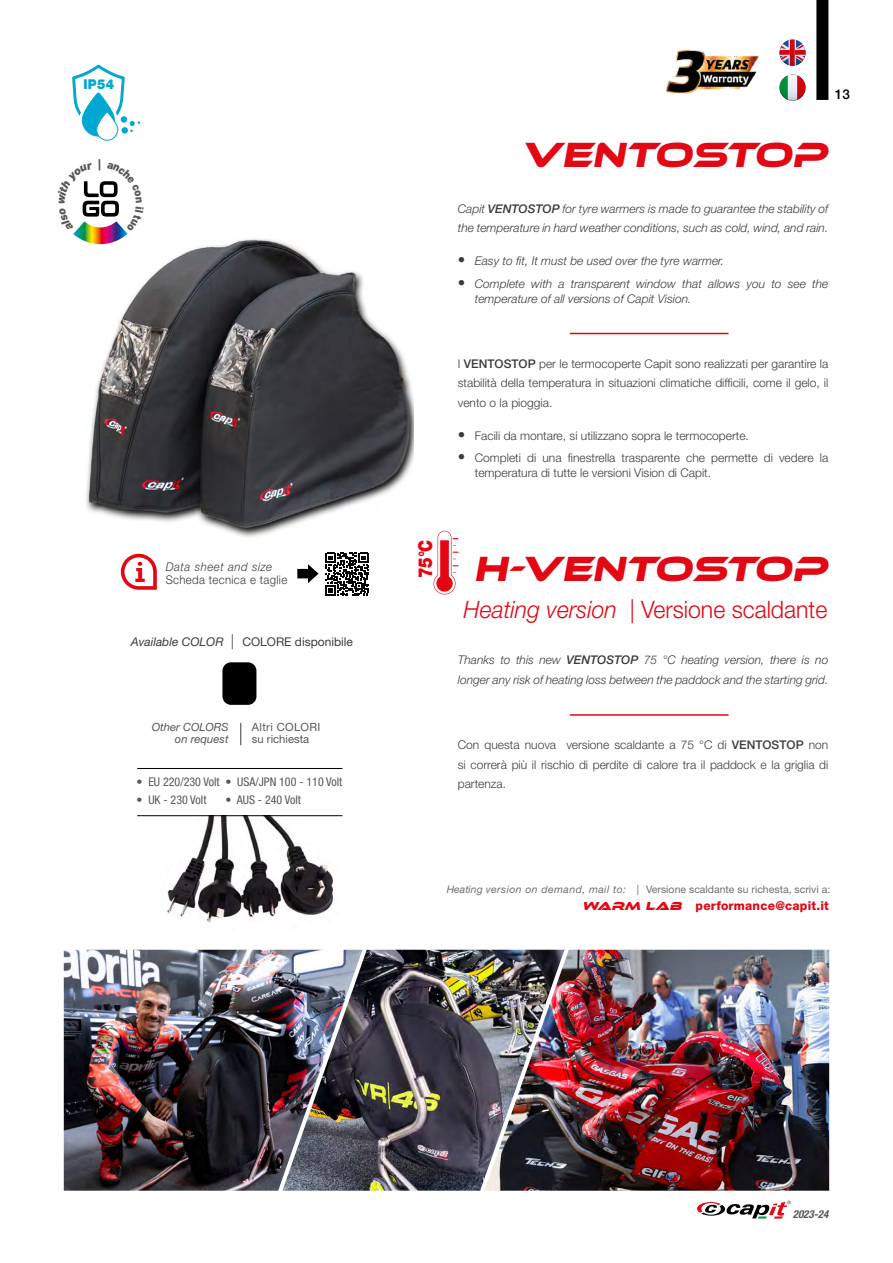
<style>
.page{position:relative;width:893px;height:1263px;background:#fff}
.page>*{position:absolute;margin:0;border:0;box-sizing:border-box;transform-origin:0 0}
.t1{font:italic 36px "Ethnocentric Rg";color:#e30613}
.t2{font:300 24px "Helvetica Neue LT Std";color:#e30613;scale:.96 1}
.t3{font:900 19.2px "Helvetica Neue LT Std";color:#e30613;scale:.82 1}
.t4{font:900 13.65px "Helvetica Neue LT Std";color:#00a8d1;scale:.92 1}
.t5{font:500 13.5px "Helvetica Neue LT Std";color:#000}
.t6{font:800 12.3px "Helvetica Neue LT Std";letter-spacing:.02em;color:#e30613}
.t7{font:300 12px/19.5px "Helvetica Neue LT Std";color:#3c3c3b;text-align:justify}
.t8{font:italic 300 12px/19.5px "Helvetica Neue LT Std";color:#3c3c3b}
.t9{font:condensed 12px "Helvetica Neue LT Std";color:#575756}
.t10{font:12px "Helvetica Neue LT Std";color:#3c3c3b}
.t11{font:300 12px "Helvetica Neue LT Std";letter-spacing:.03em;color:#3c3c3b;scale:.95 1}
.t12{font:italic 300 12px "Helvetica Neue LT Std";letter-spacing:.05em;color:#3c3c3b;scale:.95 1}
.t13{font:11.25px/12px "Helvetica Neue LT Std";letter-spacing:.015em;color:#575756}
.t14{font:italic 11.25px/12px "Helvetica Neue LT Std";color:#575756;text-align:right}
.t15{font:italic 700 condensed 10.95px "Helvetica Neue LT Std";color:#575756}
.t16{font:10.35px "Helvetica Neue LT Std";color:#706f6f}
.s1{font-style:italic}
.s2{font-weight:300;font-style:italic;font-size:15px}
.s3{font-weight:300;font-stretch:normal}
.s4{font-weight:500}
.s5{font-style:normal;font-size:15px}
.s6{font-size:15px}
.s7{font-family:"Ethnocentric Rg";font-weight:700;font-style:italic;font-size:12px}
</style>
<div class="page">
<div style="left:222px;top:662px;width:34px;height:43px;background:#000;border-radius:9px"></div>
<svg style="left:241px;top:723px;width:1px;height:22px"></svg>
<img style="left:86px;top:239px;width:328px;height:299px">
<img style="left:564px;top:950px;width:265px;height:241px">
<img style="left:362px;top:950px;width:202px;height:241px">
<img style="left:64px;top:950px;width:298px;height:241px">
<hr style="left:570px;top:333px;width:159px;height:1px;background:#e30613">
<hr style="left:570px;top:714px;width:159px;height:2px;background:#e30613">
<svg style="left:325px;top:553px;width:44px;height:43px"></svg>
<svg style="left:121px;top:554px;width:36px;height:36px"></svg>
<svg style="left:297px;top:564px;width:22px;height:19px"></svg>
<img style="left:666px;top:49px;width:93px;height:45px">
<svg style="left:433px;top:531px;width:25px;height:63px"></svg>
<svg style="left:72px;top:64px;width:68px;height:77px"></svg>
<img style="left:160px;top:816px;width:179px;height:107px">
<hr style="left:137px;top:815px;width:205px;height:1px;background:#000">
<hr style="left:137px;top:768px;width:205px;height:1px;background:#000">
<div style="left:816px;top:0;width:12px;height:100px;background:#000"></div>
<svg style="left:779px;top:74px;width:27px;height:27px"></svg>
<svg style="left:779px;top:39px;width:27px;height:27px"></svg>
<svg style="left:697px;top:1200px;width:94px;height:18px"></svg>
<svg style="left:73px;top:181px;width:71px;height:63px"></svg>
<p class="t4" style="left:83px;top:76px;width:35px">IP54</p>
<p class="t12" style="left:166px;top:559px;width:114px">Data sheet and size</p>
<p class="t11" style="left:166px;top:572px;width:129px">Scheda tecnica e taglie</p>
<p class="t10" style="left:131px;top:635px;width:224px"><span class="s1">Available COLOR</span> <span class="s2">|</span> COLORE disponibile</p>
<p class="t14" style="left:152px;top:721px;width:78px">Other COLORS on request</p>
<p class="t13" style="left:252px;top:721px;width:70px">Altri COLORI su richiesta</p>
<p class="t9" style="left:137px;top:774px;width:84px"><span class="s3">•</span> EU 220/230 Volt</p>
<p class="t9" style="left:137px;top:792px;width:71px"><span class="s3">•</span> UK - 230 Volt</p>
<p class="t9" style="left:225px;top:774px;width:118px"><span class="s3">•</span> USA/JPN 100 - 110 Volt</p>
<p class="t9" style="left:225px;top:792px;width:77px"><span class="s3">•</span> AUS - 240 Volt</p>
<h3 class="t3" style="left:414px;top:578px;width:48px;rotate:-90deg">75°C</h3>
<p class="t5" style="left:835px;top:86px;width:17px">13</p>
<h1 class="t1" style="left:521px;top:133px;width:308px">VENTOSTOP</h1>
<p class="t8" style="left:458px;top:198px;width:372px">Capit <span class="s4">VENTOSTOP</span> for tyre warmers is made to guarantee the stability of the temperature in hard weather conditions, such as cold, wind, and rain.</p>
<p class="t8" style="left:458px;top:251px;width:268px"><span class="s5">•</span> Easy to fit, It must be used over the tyre warmer.</p>
<p class="t8" style="left:475px;top:276px;width:355px;line-height:15px;text-indent:-17px"><span class="s5">•</span> Complete with a transparent window that allows you to see the temperature of all versions of Capit Vision.</p>
<p class="t7" style="left:458px;top:353px;width:372px">I <span class="s4">VENTOSTOP</span> per le termocoperte Capit sono realizzati per garantire la stabilità della temperatura in situazioni climatiche difficili, come il gelo, il vento o la pioggia.</p>
<p class="t7" style="left:458px;top:425px;width:293px"><span class="s6">•</span> Facili da montare, si utilizzano sopra le termocoperte.</p>
<p class="t7" style="left:475px;top:450px;width:355px;line-height:15px;text-indent:-17px"><span class="s6">•</span> Completi di una finestrella trasparente che permette di vedere la temperatura di tutte le versioni Vision di Capit.</p>
<h1 class="t1" style="left:474px;top:547px;width:355px">H-VENTOSTOP</h1>
<h2 class="t2" style="left:464px;top:595px;width:380px"><span class="s1">Heating version</span> | Versione scaldante</h2>
<p class="t8" style="left:458px;top:650px;width:372px">Thanks to this new <span class="s4">VENTOSTOP</span> 75 °C heating version, there is no longer any risk of heating loss between the paddock and the starting grid.</p>
<p class="t7" style="left:458px;top:735px;width:372px">Con questa nuova versione scaldante a 75 °C di <span class="s4">VENTOSTOP</span> non si correrà più il rischio di perdite di calore tra il paddock e la griglia di partenza.</p>
<p class="t16" style="left:447px;top:883px;width:385px"><span class="s1">Heating version on demand, mail to: |</span> Versione scaldante su richesta, scrivi a:</p>
<p class="t6" style="left:583px;top:899px;width:248px"><span class="s7">WARM LAB</span> performance@capit.it</p>
<p class="t15" style="left:793px;top:1207px;width:37px">2023-24</p>
</div>
